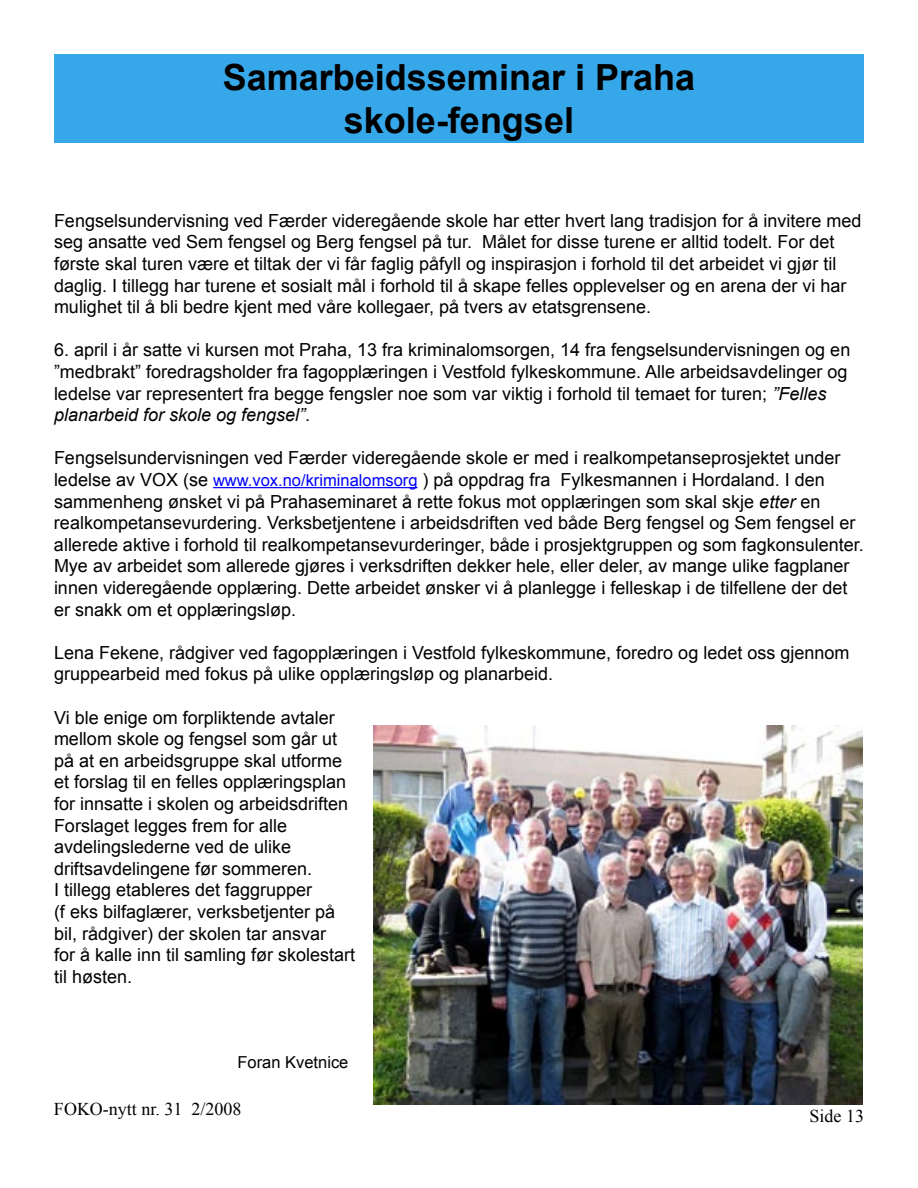
<style>
.page{position:relative;width:918px;height:1188px;background:#fff}
.page>*{position:absolute;margin:0;border:0;box-sizing:border-box;transform-origin:0 0}
.t1{font:700 36px/43.2px "Arial";color:#000;text-align:center}
.t2{font:18px/21.6px "Arial";color:#000}
.t3{font:18px "Times New Roman";color:#000}
.t4{font:16.5px "Arial";color:#000}
.s1{font-style:italic}
.s2{font-size:16.5px;color:#00f}
</style>
<div class="page">
<hr style="left:213px;top:487px;width:205px;height:1px;background:#00f">
<img style="left:374px;top:726px;width:488px;height:379px">
<div style="left:54px;top:54px;width:810px;height:88px;background:#36a7e9"></div>
<h1 class="t1" style="left:223px;top:57px;width:474px">Samarbeidsseminar i Praha skole-fengsel</h1>
<p class="t2" style="left:54px;top:210px;width:809px">Fengselsundervisning ved Færder videregående skole har etter hvert lang tradisjon for å invitere med seg ansatte ved Sem fengsel og Berg fengsel på tur. Målet for disse turene er alltid todelt. For det første skal turen være et tiltak der vi får faglig påfyll og inspirasjon i forhold til det arbeidet vi gjør til daglig. I tillegg har turene et sosialt mål i forhold til å skape felles opplevelser og en arena der vi har mulighet til å bli bedre kjent med våre kollegaer, på tvers av etatsgrensene.</p>
<p class="t2" style="left:54px;top:339px;width:798px">6. april i år satte vi kursen mot Praha, 13 fra kriminalomsorgen, 14 fra fengselsundervisningen og en ”medbrakt” foredragsholder fra fagopplæringen i Vestfold fylkeskommune. Alle arbeidsavdelinger og ledelse var representert fra begge fengsler noe som var viktig i forhold til temaet for turen; <span class="s1">”Felles planarbeid for skole og fengsel”</span>.</p>
<p class="t2" style="left:54px;top:447px;width:811px">Fengselsundervisningen ved Færder videregående skole er med i realkompetanseprosjektet under ledelse av VOX (se <span class="s2">www.vox.no/kriminalomsorg</span> ) på oppdrag fra Fylkesmannen i Hordaland. I den sammenheng ønsket vi på Prahaseminaret å rette fokus mot opplæringen som skal skje <span class="s1">etter</span> en realkompetansevurdering. Verksbetjentene i arbeidsdriften ved både Berg fengsel og Sem fengsel er allerede aktive i forhold til realkompetansevurderinger, både i prosjektgruppen og som fagkonsulenter.<br>Mye av arbeidet som allerede gjøres i verksdriften dekker hele, eller deler, av mange ulike fagplaner innen videregående opplæring. Dette arbeidet ønsker vi å planlegge i felleskap i de tilfellene der det er snakk om et opplæringsløp.</p>
<p class="t2" style="left:54px;top:642px;width:797px">Lena Fekene, rådgiver ved fagopplæringen i Vestfold fylkeskommune, foredro og ledet oss gjennom gruppearbeid med fokus på ulike opplæringsløp og planarbeid.</p>
<p class="t2" style="left:54px;top:707px;width:303px">Vi ble enige om forpliktende avtaler mellom skole og fengsel som går ut på at en arbeidsgruppe skal utforme et forslag til en felles opplæringsplan for innsatte i skolen og arbeidsdriften Forslaget legges frem for alle avdelingslederne ved de ulike driftsavdelingene før sommeren.<br>I tillegg etableres det faggrupper<br>(f eks bilfaglærer, verksbetjenter på bil, rådgiver) der skolen tar ansvar<br>for å kalle inn til samling før skolestart til høsten.</p>
<p class="t4" style="left:238px;top:1052px;width:112px">Foran Kvetnice</p>
<p class="t3" style="left:54px;top:1097px;width:189px">FOKO-nytt nr. 31 2/2008</p>
<p class="t3" style="left:809px;top:1104px;width:56px">Side 13</p>
</div>
